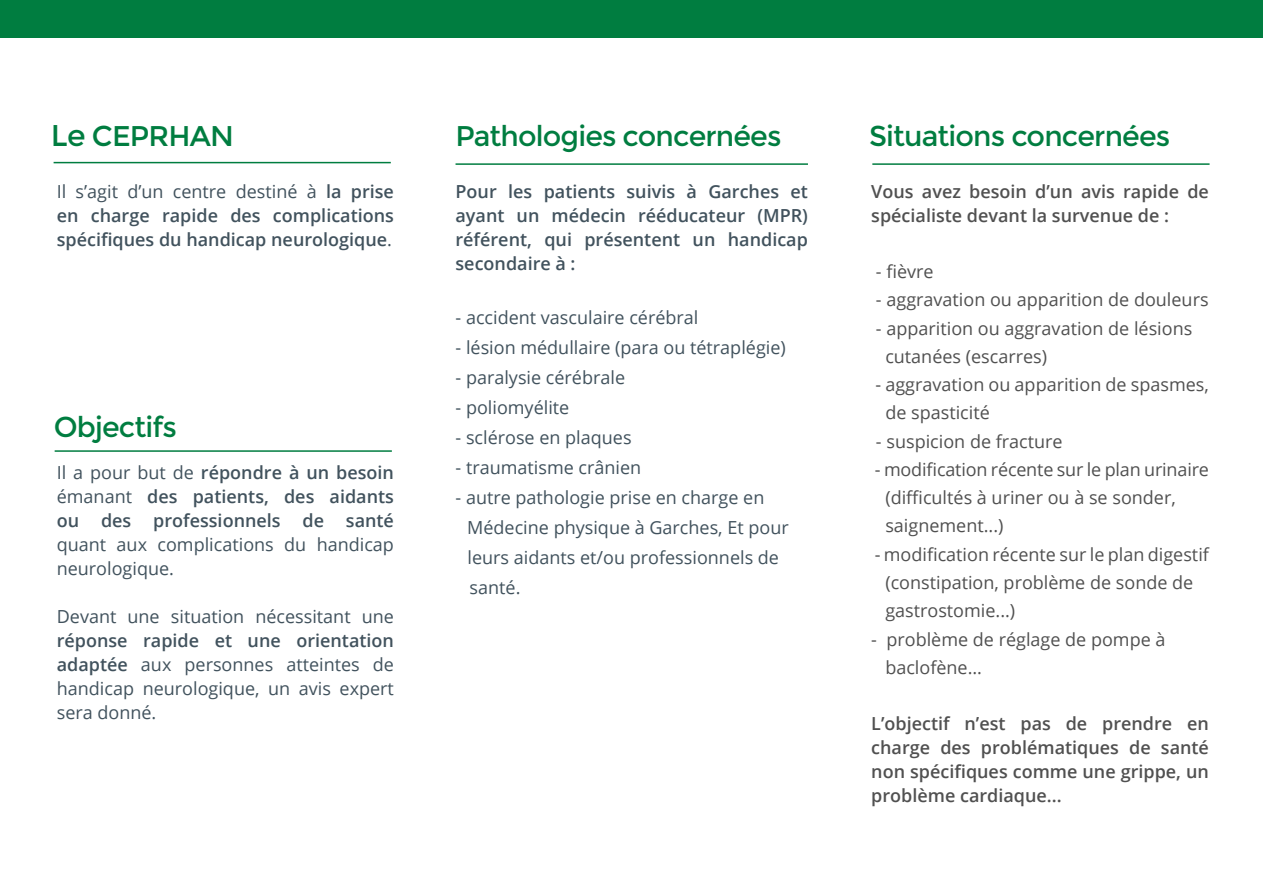
<style>
.page{position:relative;width:1263px;height:893px;background:#fff}
.page>*{position:absolute;margin:0;border:0;box-sizing:border-box;transform-origin:0 0}
.t1{font:28.5px "Montserrat";letter-spacing:-.03em;color:#007d40}
.t2{font:18px/24px "Open Sans";color:#41525d;text-align:justify}
.t3{font:18px "Open Sans";color:#505050}
.t4{font:600 18px/24px "Open Sans";color:#41525d;text-align:justify}
.t5{font:600 18px/24px "Open Sans";color:#505050}
.s1{font-size:30px}
.s2{font-weight:400}
.s3{font-weight:600}
</style>
<div class="page">
<div style="left:0;top:0;width:1263px;height:37px;background:#007d40"></div>
<hr style="left:54px;top:162px;width:337px;height:1px;background:#007d40">
<hr style="left:55px;top:450px;width:337px;height:2px;background:#007d40">
<hr style="left:455px;top:163px;width:353px;height:2px;background:#007d40">
<hr style="left:872px;top:163px;width:337px;height:2px;background:#007d40">
<p class="t1" style="left:51px;top:120px;width:184px"><span class="s1">Le</span> CEPRHAN</p>
<p class="t4" style="left:57px;top:179px;width:339px"><span class="s2">Il s’agit d’un centre destiné à</span> la prise en charge rapide des complications spécifiques du handicap neurologique<span class="s2">.</span></p>
<p class="t1" style="left:54px;top:410px;width:125px">Objectifs</p>
<p class="t4" style="left:57px;top:460px;width:339px"><span class="s2">Il a pour but de</span> répondre à un besoin <span class="s2">émanant</span> des patients, des aidants ou des professionnels de santé <span class="s2">quant aux complications du handicap neurologique.</span></p>
<p class="t2" style="left:57px;top:604px;width:339px">Devant une situation nécessitant une <span class="s3">réponse rapide et une orientation adaptée</span> aux personnes atteintes de handicap neurologique, un avis expert sera donné.</p>
<p class="t1" style="left:455px;top:120px;width:327px">Pathologies concernées</p>
<p class="t4" style="left:455px;top:179px;width:354px">Pour les patients suivis à Garches et ayant un médecin rééducateur (MPR) référent, qui présentent un handicap secondaire à :</p>
<p class="t2" style="left:455px;top:305px;width:244px">- accident vasculaire cérébral</p>
<p class="t2" style="left:455px;top:335px;width:332px">- lésion médullaire (para ou tétraplégie)</p>
<p class="t2" style="left:455px;top:365px;width:171px">- paralysie cérébrale</p>
<p class="t2" style="left:455px;top:395px;width:115px">- poliomyélite</p>
<p class="t2" style="left:455px;top:425px;width:178px">- sclérose en plaques</p>
<p class="t2" style="left:455px;top:455px;width:187px">- traumatisme crânien</p>
<p class="t2" style="left:455px;top:485px;width:310px">- autre pathologie prise en charge en</p>
<p class="t2" style="left:467px;top:515px;width:323px">Médecine physique à Garches, Et pour</p>
<p class="t2" style="left:468px;top:545px;width:313px">leurs aidants et/ou professionnels de</p>
<p class="t2" style="left:470px;top:575px;width:52px">santé.</p>
<p class="t1" style="left:869px;top:119px;width:302px">Situations concernées</p>
<p class="t5" style="left:871px;top:179px;width:339px">Vous avez besoin d’un avis rapide de spécialiste devant la survenue de :</p>
<p class="t3" style="left:876px;top:259px;width:59px">- fièvre</p>
<p class="t3" style="left:876px;top:288px;width:334px">- aggravation ou apparition de douleurs</p>
<p class="t3" style="left:876px;top:316px;width:318px">- apparition ou aggravation de lésions</p>
<p class="t3" style="left:885px;top:344px;width:163px">cutanées (escarres)</p>
<p class="t3" style="left:875px;top:372px;width:335px">- aggravation ou apparition de spasmes,</p>
<p class="t3" style="left:885px;top:401px;width:106px">de spasticité</p>
<p class="t3" style="left:876px;top:429px;width:188px">- suspicion de fracture</p>
<p class="t3" style="left:875px;top:457px;width:336px">- modification récente sur le plan urinaire</p>
<p class="t3" style="left:885px;top:485px;width:292px">(difficultés à uriner ou à se sonder,</p>
<p class="t3" style="left:885px;top:514px;width:120px">saignement...)</p>
<p class="t3" style="left:875px;top:542px;width:336px">- modification récente sur le plan digestif</p>
<p class="t3" style="left:885px;top:570px;width:309px">(constipation, problème de sonde de</p>
<p class="t3" style="left:885px;top:598px;width:131px">gastrostomie...)</p>
<p class="t3" style="left:871px;top:627px;width:296px">- problème de réglage de pompe à</p>
<p class="t3" style="left:885px;top:655px;width:98px">baclofène...</p>
<p class="t5" style="left:871px;top:711px;width:339px;text-align:justify">L’objectif n’est pas de prendre en charge des problématiques de santé non spécifiques comme une grippe, un problème cardiaque...</p>
</div>
